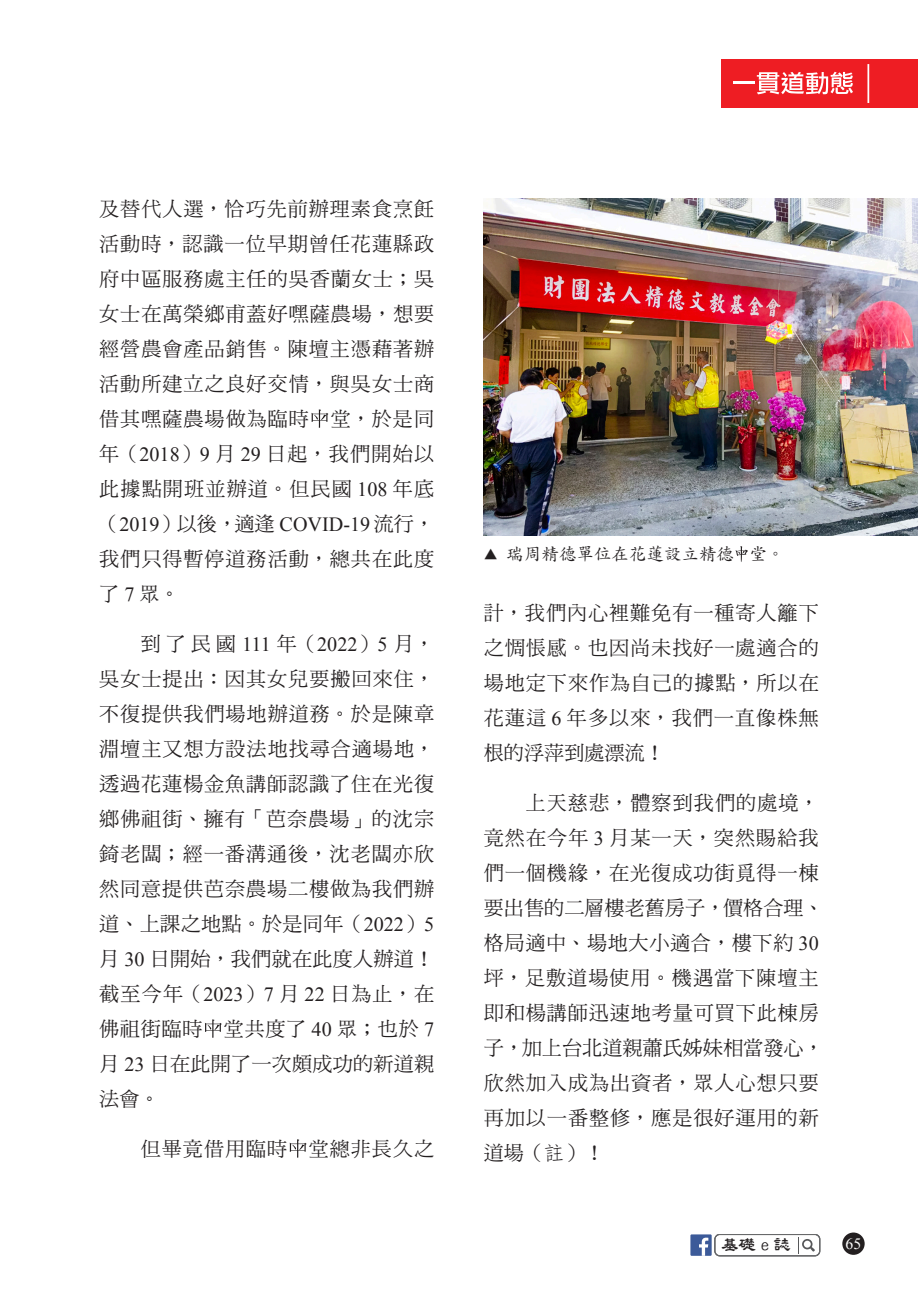
<style>
.page{position:relative;width:918px;height:1290px;background:#fff}
.page>*{position:absolute;margin:0;border:0;box-sizing:border-box;transform-origin:0 0}
._03_內文樣式{font:20.12px/35px "DF Ming Std W5";letter-spacing:.045em;color:#231f20;text-align:justify}
.照片說明{font:17.5px "DF Kai Shu Std W5";color:#231f20}
.t1{font:700 17.5px "AR Li Shu B5";color:#231f20}
.t2{font:15.75px "Times New Roman";color:#fff}
.s1{font-family:"Times New Roman"}
.s2{font-size:14px}
.s3{font-family:"DF Fang Song Std W4"}
</style>
<div class="page">
<div style="left:842px;top:1232px;width:22px;height:23px;background:#231f20;border-radius:50%"></div>
<svg style="left:798px;top:1237px;width:17px;height:16px"></svg>
<div style="left:690px;top:1234px;width:21px;height:22px;background:#3c5a99"></div>
<svg style="left:699px;top:1237px;width:9px;height:19px"></svg>
<div style="left:715px;top:1234px;width:105px;height:22px;border:1px solid #57585a;border-radius:5px"></div>
<div style="left:715px;top:1234px;width:104px;height:21px;border:1px solid #57585a;border-radius:5px"></div>
<div style="left:721px;top:60px;width:197px;height:48px;background:#ee1d23"></div>
<hr style="left:867px;top:64px;width:2px;height:39px;background:#fff">
<hr style="left:733px;top:81px;width:21px;height:2px;background:#fff">
<svg style="left:757px;top:72px;width:96px;height:22px"></svg>
<svg style="left:311px;top:409px;width:17px;height:19px"></svg>
<svg style="left:205px;top:1019px;width:17px;height:19px"></svg>
<svg style="left:290px;top:1139px;width:16px;height:18px"></svg>
<svg style="left:735px;top:546px;width:13px;height:16px"></svg>
<img style="left:484px;top:198px;width:434px;height:337px">
<p class="_03_內文樣式" style="left:99px;top:191px;width:336px">及替代人選，恰巧先前辦理素食烹飪活動時，認識一位早期曾任花蓮縣政府中區服務處主任的吳香蘭女士；吳女士在萬榮鄉甫蓋好嘿薩農場，想要經營農會產品銷售。陳壇主憑藉著辦活動所建立之良好交情，與吳女士商借其嘿薩農場做為臨時 堂，於是同年（<span class="s1">2018</span>）<span class="s1">9</span> 月 <span class="s1">29</span> 日起，我們開始以此據點開班並辦道。但民國 <span class="s1">108</span> 年底（<span class="s1">2019</span>）以後，適逢 <span class="s1">COVID-19</span> 流行，我們只得暫停道務活動，總共在此度了<span class="s1">7</span>眾。</p>
<p class="_03_內文樣式" style="left:99px;top:626px;width:336px;text-indent:42px">到了民國 <span class="s1">111</span> 年（<span class="s1">2022</span>）<span class="s1">5</span> 月，吳女士提出：因其女兒要搬回來住，不復提供我們場地辦道務。於是陳章淵壇主又想方設法地找尋合適場地，透過花蓮楊金魚講師認識了住在光復鄉佛祖街、擁有「芭奈農場」的沈宗錡老闆；經一番溝通後，沈老闆亦欣然同意提供芭奈農場二樓做為我們辦道、上課之地點。於是同年（<span class="s1">2022</span>）<span class="s1">5</span>月 <span class="s1">30</span> 日開始，我們就在此度人辦道！截至今年（<span class="s1">2023</span>）<span class="s1">7</span> 月 <span class="s1">22</span> 日為止，在佛祖街臨時 堂共度了 <span class="s1">40</span> 眾；也於 <span class="s1">7</span>月 <span class="s1">23</span> 日在此開了一次頗成功的新道親法會。</p>
<p class="_03_內文樣式" style="left:141px;top:1130px;width:295px">但畢竟借用臨時 堂總非長久之</p>
<p class="照片說明" style="left:484px;top:544px;width:302px"><span class="s2">▲</span> 瑞周精德單位在花蓮設立精德 堂。</p>
<p class="_03_內文樣式" style="left:484px;top:595px;width:336px">計，我們內心裡難免有一種寄人籬下之惆悵感。也因尚未找好一處適合的場地定下來作為自己的據點，所以在花蓮這 <span class="s1">6</span> 年多以來，我們一直像株無根的浮萍到處漂流！</p>
<p class="_03_內文樣式" style="left:484px;top:785px;width:341px;text-align:left;text-indent:42px">上天慈悲，體察到我們的處境，竟然在今年 <span class="s1">3</span> 月某一天，突然賜給我們一個機緣，在光復成功街覓得一棟要出售的二層樓老舊房子，價格合理、格局適中、場地大小適合，樓下約 <span class="s1">30</span>坪，足敷道場使用。機遇當下陳壇主即和楊講師迅速地考量可買下此棟房子，加上台北道親蕭氏姊妹相當發心，欣然加入成為出資者，眾人心想只要再加以一番整修，應是很好運用的新道場（<span class="s3">註</span>）！</p>
<p class="t1" style="left:721px;top:1236px;width:71px">基礎e誌</p>
<p class="t2" style="left:845px;top:1232px;width:17px">65</p>
</div>
